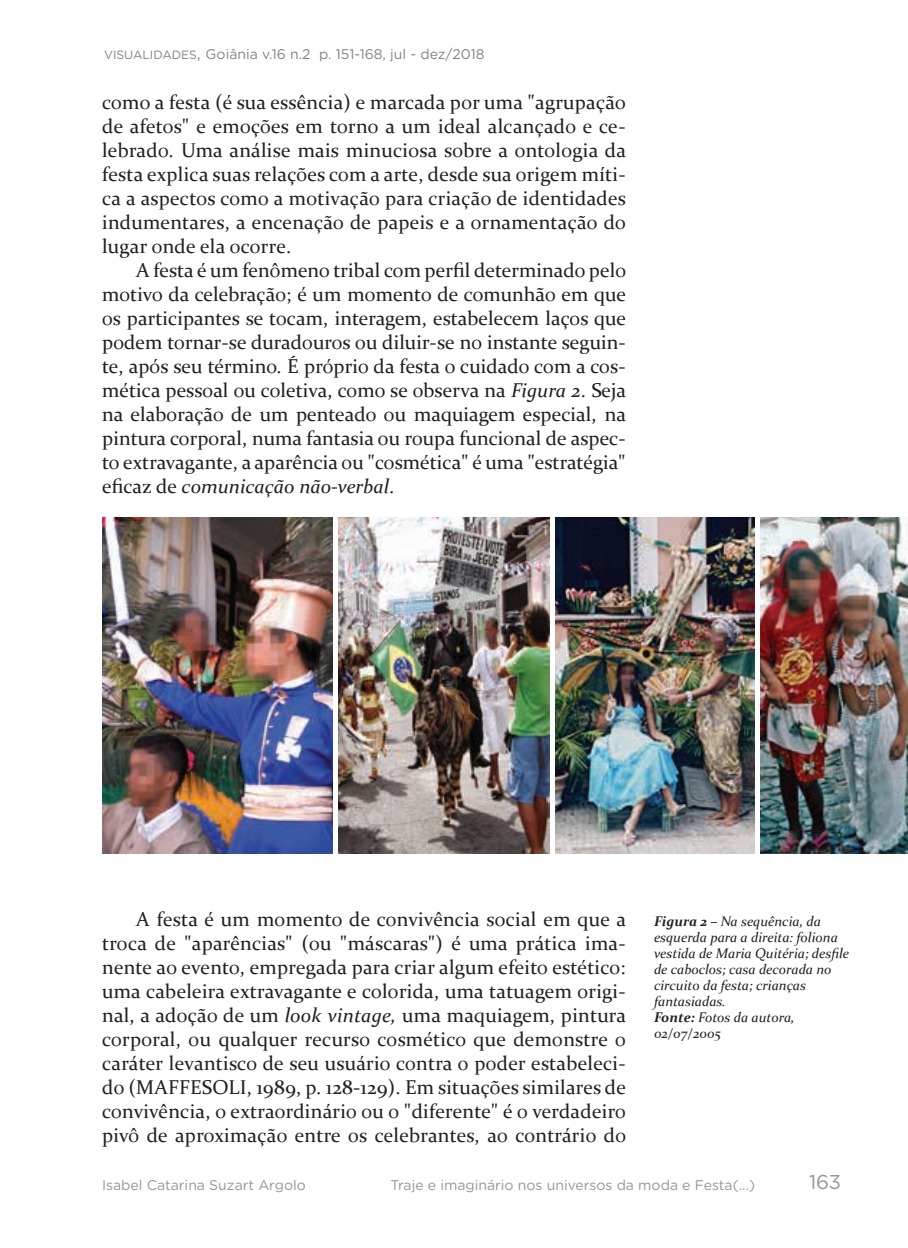
<style>
.page{position:relative;width:908px;height:1248px;background:#fff}
.page>*{position:absolute;margin:0;border:0;box-sizing:border-box;transform-origin:0 0}
.t1{font:20px/24px "Constantia";letter-spacing:.01em;color:#231f20;text-align:justify}
.t2{font:20px "Gotham Rounded";color:#939598}
.t3{font:italic 14px/16px "Constantia";color:#231f20}
.t4{font:14px "Gotham Rounded";color:#939598}
.t5{font:14px "Gotham Rounded";color:#808285}
.s1{font-size:12px}
.s2{font-size:16px}
.s3{font-style:italic}
.s4{font-weight:700}
</style>
<div class="page">
<img style="left:555px;top:518px;width:199px;height:335px">
<img style="left:338px;top:518px;width:211px;height:335px">
<img style="left:102px;top:517px;width:230px;height:336px">
<img style="left:760px;top:517px;width:147px;height:336px">
<p class="t5" style="left:104px;top:44px;width:382px"><span class="s1">VISUALIDADES</span><span class="s2">,</span> Goiânia v.16 n.2 p. 151-168, jul - dez/2018</p>
<p class="t1" style="left:102px;top:89px;width:525px">como a festa (é sua essência) e marcada por uma "agrupação de afetos" e emoções em torno a um ideal alcançado e ce&shy;lebrado. Uma análise mais minuciosa sobre a ontologia da festa explica suas relações com a arte, desde sua origem míti&shy;ca a aspectos como a motivação para criação de identidades indumentares, a encenação de papeis e a ornamentação do lugar onde ela ocorre.</p>
<p class="t1" style="left:102px;top:257px;width:525px;text-indent:34px">A festa é um fenômeno tribal com perfil determinado pelo motivo da celebração; é um momento de comunhão em que os participantes se tocam, interagem, estabelecem laços que podem tornar-se duradouros ou diluir-se no instante seguin&shy;te, após seu término. É próprio da festa o cuidado com a cos&shy;mética pessoal ou coletiva, como se observa na <span class="s3">Figura 2</span>. Seja na elaboração de um penteado ou maquiagem especial, na pintura corporal, numa fantasia ou roupa funcional de aspec&shy;to extravagante, a aparência ou "cosmética" é uma "estratégia" eficaz de <span class="s3">comunicação não-verbal</span>.</p>
<p class="t1" style="left:102px;top:905px;width:525px;text-indent:34px">A festa é um momento de convivência social em que a troca de "aparências" (ou "máscaras") é uma prática ima&shy;nente ao evento, empregada para criar algum efeito estético: uma cabeleira extravagante e colorida, uma tatuagem origi&shy;nal, a adoção de um <span class="s3">look vintage,</span> uma maquiagem, pintura corporal, ou qualquer recurso cosmético que demonstre o caráter levantisco de seu usuário contra o poder estabeleci&shy;do (MAFFESOLI, 1989, p. 128-129). Em situações similares de convivência, o extraordinário ou o "diferente" é o verdadeiro pivô de aproximação entre os celebrantes, ao contrário do</p>
<p class="t3" style="left:653px;top:912px;width:196px"><span class="s4">Figura 2</span> – Na sequência, da esquerda para a direita: foliona vestida de Maria Quitéria; desfile de caboclos; casa decorada no circuito da festa; crianças fantasiadas.<br><span class="s4">Fonte:</span> Fotos da autora,<br>02/07/2005</p>
<p class="t4" style="left:102px;top:1175px;width:205px">Isabel Catarina Suzart Argolo</p>
<p class="t4" style="left:390px;top:1175px;width:366px">Traje e imaginário nos universos da moda e Festa(...)</p>
<p class="t2" style="left:808px;top:1167px;width:34px">163</p>
</div>
